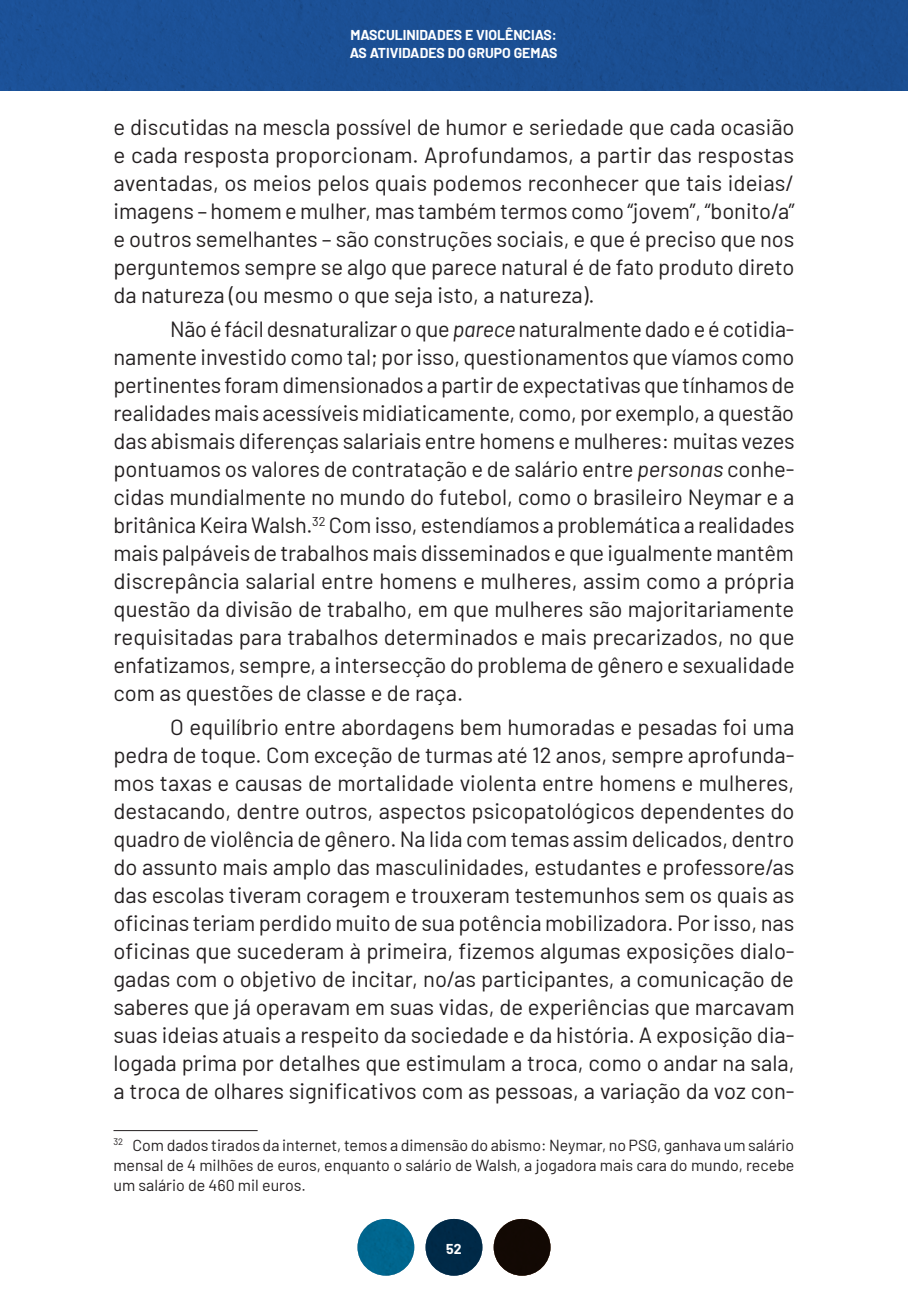
<style>
.page{position:relative;width:908px;height:1304px;background:#fff}
.page>*{position:absolute;margin:0;border:0;box-sizing:border-box;transform-origin:0 0}
.textocorrido{font:22px/28px "Barlow";color:#231f20;text-align:justify}
.nota_rodape{font:16px/20px "Barlow";color:#231f20;text-align:justify}
.t1{font:700 14px/18px "Barlow";color:#fff}
.s1{font-style:italic}
</style>
<div class="page">
<div style="left:0;top:0;width:907px;height:91px;background:#1b4f94"></div>
<div style="left:493px;top:1219px;width:57px;height:57px;background:#120904;border-radius:50%"></div>
<div style="left:425px;top:1219px;width:57px;height:57px;background:#002a47;border-radius:50%"></div>
<div style="left:357px;top:1219px;width:57px;height:57px;background:#00668e;border-radius:50%"></div>
<hr style="left:113px;top:1130px;width:144px;height:1px;background:#231f20">
<p class="t1" style="left:349px;top:25px;width:209px">MASCULINIDADES E VIOLÊNCIAS:<br>AS ATIVIDADES DO GRUPO GEMAS</p>
<p class="textocorrido" style="left:113px;top:112px;width:682px">e discutidas na mescla possível de humor e seriedade que cada ocasião e cada resposta proporcionam. Aprofundamos, a partir das respostas aventadas, os meios pelos quais podemos reconhecer que tais ideias/ imagens – homem e mulher, mas também termos como “jovem”, “bonito/a” e outros semelhantes – são construções sociais, e que é preciso que nos perguntemos sempre se algo que parece natural é de fato produto direto da natureza (ou mesmo o que seja isto, a natureza).</p>
<p class="textocorrido" style="left:113px;top:313px;width:682px;text-indent:57px">Não é fácil desnaturalizar o que <span class="s1">parece</span> naturalmente dado e é cotidia&shy;namente investido como tal; por isso, questionamentos que víamos como pertinentes foram dimensionados a partir de expectativas que tínhamos de realidades mais acessíveis midiaticamente, como, por exemplo, a questão das abismais diferenças salariais entre homens e mulheres: muitas vezes pontuamos os valores de contratação e de salário entre <span class="s1">personas</span> conhe&shy;cidas mundialmente no mundo do futebol, como o brasileiro Neymar e a britânica Keira Walsh.<sup>32</sup> Com isso, estendíamos a problemática a realidades mais palpáveis de trabalhos mais disseminados e que igualmente mantêm discrepância salarial entre homens e mulheres, assim como a própria questão da divisão de trabalho, em que mulheres são majoritariamente requisitadas para trabalhos determinados e mais precarizados, no que enfatizamos, sempre, a intersecção do problema de gênero e sexualidade com as questões de classe e de raça.</p>
<p class="textocorrido" style="left:113px;top:711px;width:682px;text-indent:57px">O equilíbrio entre abordagens bem humoradas e pesadas foi uma pedra de toque. Com exceção de turmas até 12 anos, sempre aprofunda&shy;mos taxas e causas de mortalidade violenta entre homens e mulheres, destacando, dentre outros, aspectos psicopatológicos dependentes do quadro de violência de gênero. Na lida com temas assim delicados, dentro do assunto mais amplo das masculinidades, estudantes e professore/as das escolas tiveram coragem e trouxeram testemunhos sem os quais as oficinas teriam perdido muito de sua potência mobilizadora. Por isso, nas oficinas que sucederam à primeira, fizemos algumas exposições dialo&shy;gadas com o objetivo de incitar, no/as participantes, a comunicação de saberes que já operavam em suas vidas, de experiências que marcavam suas ideias atuais a respeito da sociedade e da história. A exposição dia&shy;logada prima por detalhes que estimulam a troca, como o andar na sala, a troca de olhares significativos com as pessoas, a variação da voz con-</p>
<p class="nota_rodape" style="left:113px;top:1134px;width:682px"><sup>32</sup> Com dados tirados da internet, temos a dimensão do abismo: Neymar, no PSG, ganhava um salário mensal de 4 milhões de euros, enquanto o salário de Walsh, a jogadora mais cara do mundo, recebe um salário de 460 mil euros.</p>
<p class="t1" style="left:446px;top:1239px;width:17px">52</p>
</div>
